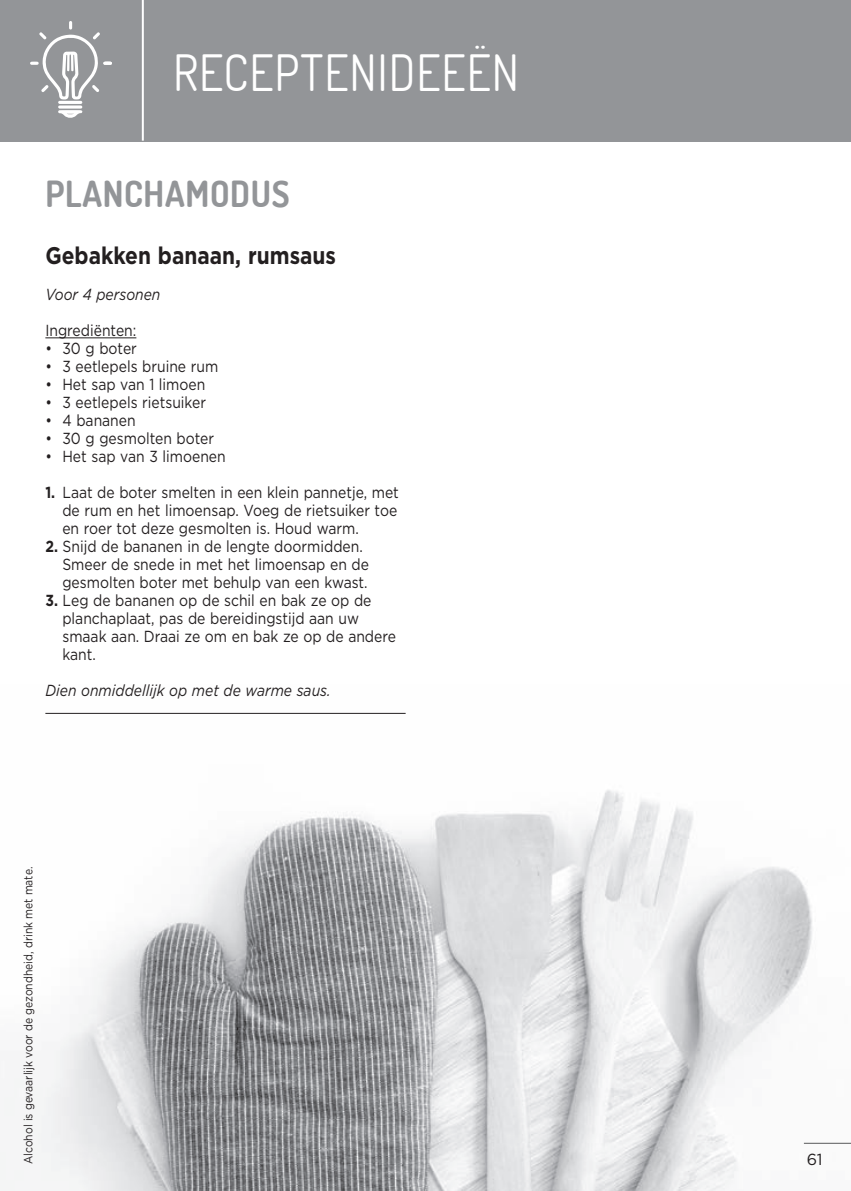
<style>
.page{position:relative;width:851px;height:1191px;background:#fff}
.page>*{position:absolute;margin:0;border:0;box-sizing:border-box;transform-origin:0 0}
.t1{font:50px "Dosis";color:#fff;scale:.95 1}
.t2{font:700 36px "Dosis";color:#939598;scale:.95 1}
.t3{font:700 24px "Gotham HTF";color:#231f20;scale:.87 1}
.t4{font:16px/18px "Gotham HTF";color:#231f20;scale:.87 1}
.t5{font:italic 16px "Gotham HTF";color:#231f20;scale:.87 1}
.t6{font:16px "Gotham HTF";color:#231f20}
.t7{font:12px "Gotham HTF";color:#231f20;scale:.87 1}
.s1{font-weight:700}
</style>
<div class="page">
<img style="left:0;top:712px;width:850px;height:479px">
<hr style="left:803px;top:1142px;width:47px;height:1px;background:#57585a">
<div style="left:0;top:0;width:850px;height:142px;background:#939598"></div>
<svg style="left:30px;top:21px;width:82px;height:97px"></svg>
<hr style="left:142px;top:0;width:2px;height:141px;background:#fff">
<hr style="left:45px;top:337px;width:91px;height:1px;background:#231f20">
<hr style="left:45px;top:713px;width:360px;height:1px;background:#231f20">
<h1 class="t1" style="left:173px;top:40px;width:27px">RECE</h1>
<h1 class="t1" style="left:274px;top:40px;width:132px">PTENIDEE</h1>
<h1 class="t1" style="left:466px;top:40px;width:57px">ËN</h1>
<h2 class="t2" style="left:45px;top:171px;width:23px">PLANCHAMOD</h2>
<h2 class="t2" style="left:251px;top:171px;width:42px">US</h2>
<h3 class="t3" style="left:45px;top:241px;width:335px">Gebakken banaan, rumsaus</h3>
<p class="t5" style="left:45px;top:285px;width:134px">Voor 4 personen</p>
<p class="t4" style="left:45px;top:321px;width:106px">I ngrediënten:</p>
<p class="t4" style="left:45px;top:339px;width:107px">• 30 g boter</p>
<p class="t4" style="left:45px;top:357px;width:200px">• 3 eetlepels bruine rum</p>
<p class="t4" style="left:45px;top:375px;width:185px">• Het sap van 1 limoen</p>
<p class="t4" style="left:45px;top:393px;width:186px">• 3 eetlepels rietsuiker</p>
<p class="t4" style="left:45px;top:411px;width:105px">• 4 bananen</p>
<p class="t4" style="left:45px;top:429px;width:195px">• 30 g gesmolten boter</p>
<p class="t4" style="left:45px;top:447px;width:209px">• Het sap van 3 limoenen</p>
<p class="t4" style="left:62px;top:483px;width:388px;text-align:justify;text-indent:-17px"><span class="s1">1.</span> Laat de boter smelten in een klein pannetje, met de rum en het limoensap. Voeg de rietsuiker toe en roer tot deze gesmolten is. Houd warm.</p>
<p class="t4" style="left:62px;top:537px;width:354px;text-indent:-17px"><span class="s1">2.</span> Snijd de bananen in de lengte doormidden.<br>Smeer de snede in met het limoensap en de gesmolten boter met behulp van een kwast.</p>
<p class="t4" style="left:62px;top:591px;width:385px;text-indent:-17px"><span class="s1">3.</span> Leg de bananen op de schil en bak ze op de planchaplaat, pas de bereidingstijd aan uw smaak aan. Draai ze om en bak ze op de andere kant.</p>
<p class="t5" style="left:45px;top:681px;width:329px">Dien onmiddellijk op met de warme saus.</p>
<p class="t7" style="left:22px;top:1164px;width:343px;rotate:-90deg">Alcohol is gevaarlijk voor de gezondheid, drink met mate.</p>
<p class="t6" style="left:806px;top:1150px;width:17px">61</p>
</div>
